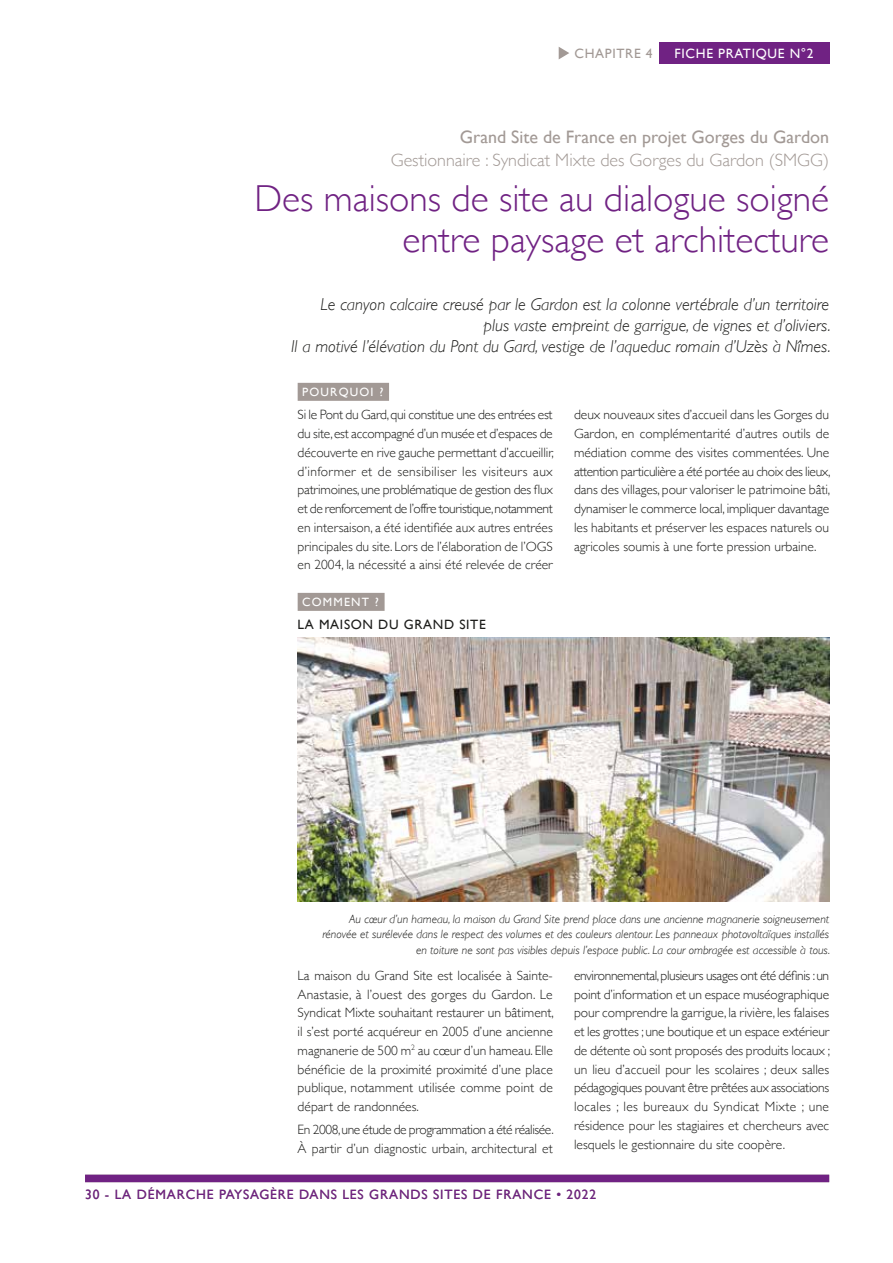
<style>
.page{position:relative;width:893px;height:1263px;background:#fff}
.page>*{position:absolute;margin:0;border:0;box-sizing:border-box;transform-origin:0 0}
.t1{font:300 37.5px/40.5px "Gill Sans";color:#702283;text-align:right}
.t2{font:300 18px "Gill Sans";color:#a29995}
.t3{font:18px "Gill Sans";color:#a29995}
.t4{font:italic 300 17.25px/21px "Gill Sans";color:#1d1d1b;text-align:right}
.t5{font:300 13.5px/18.8px "Gill Sans";color:#1d1d1b;text-align:justify}
.t6{font:13.5px "Gill Sans";letter-spacing:.065em;color:#702283}
.t7{font:13.5px "Gill Sans";letter-spacing:.05em;color:#1d1d1b}
.t8{font:13.5px "Gill Sans";letter-spacing:.05em;color:#fff}
.t9{font:13.5px "Gill Sans";letter-spacing:.05em;color:#a29995}
.t10{font:italic 300 12px/15.8px "Gill Sans";color:#1d1d1b;text-align:right}
.t11{font:12px "Gill Sans";letter-spacing:.1em;color:#fff}
</style>
<div class="page">
<div style="left:298px;top:383px;width:91px;height:18px;background:#a29995"></div>
<div style="left:298px;top:593px;width:87px;height:18px;background:#a29995"></div>
<svg style="left:559px;top:47px;width:10px;height:12px"></svg>
<div style="left:659px;top:43px;width:170px;height:21px;background:#702283"></div>
<div style="left:85px;top:1175px;width:744px;height:7px;background:#702283"></div>
<img style="left:298px;top:638px;width:531px;height:263px">
<p class="t9" style="left:574px;top:45px;width:80px">CHAPITRE 4</p>
<p class="t8" style="left:675px;top:45px;width:141px">FICHE PRATIQUE N°2</p>
<h2 class="t3" style="left:460px;top:127px;width:371px">Grand Site de France en projet Gorges du Gardon</h2>
<h2 class="t2" style="left:391px;top:146px;width:440px">Gestionnaire : Syndicat Mixte des Gorges du Gardon (SMGG)</h2>
<h1 class="t1" style="left:254px;top:177px;width:576px">Des maisons de site au dialogue soigné entre paysage et architecture</h1>
<p class="t4" style="left:291px;top:293px;width:541px">Le canyon calcaire creusé par le Gardon est la colonne vertébrale d’un territoire<br>plus vaste empreint de garrigue, de vignes et d’oliviers.<br>Il a motivé l’élévation du Pont du Gard, vestige de l’aqueduc romain d’Uzès à Nîmes.</p>
<p class="t11" style="left:302px;top:385px;width:83px">POURQUOI ?</p>
<p class="t5" style="left:298px;top:405px;width:258px">Si le Pont du Gard, qui constitue une des entrées est du site, est accompagné d’un musée et d’espaces de découverte en rive gauche permettant d’accueillir, d’informer et de sensibiliser les visiteurs aux patrimoines, une problématique de gestion des flux et de renforcement de l’offre touristique, notamment en intersaison, a été identifiée aux autres entrées principales du site. Lors de l’élaboration de l’OGS en 2004, la nécessité a ainsi été relevée de créer</p>
<p class="t5" style="left:574px;top:405px;width:258px">deux nouveaux sites d’accueil dans les Gorges du Gardon, en complémentarité d’autres outils de médiation comme des visites commentées. Une attention particulière a été portée au choix des lieux, dans des villages, pour valoriser le patrimoine bâti, dynamiser le commerce local, impliquer davantage les habitants et préserver les espaces naturels ou agricoles soumis à une forte pression urbaine.</p>
<p class="t11" style="left:302px;top:595px;width:78px">COMMENT ?</p>
<p class="t7" style="left:298px;top:617px;width:190px">LA MAISON DU GRAND SITE</p>
<p class="t10" style="left:322px;top:911px;width:509px">Au cœur d’un hameau, la maison du Grand Site prend place dans une ancienne magnanerie soigneusement rénovée et surélevée dans le respect des volumes et des couleurs alentour. Les panneaux photovoltaïques installés en toiture ne sont pas visibles depuis l’espace public. La cour ombragée est accessible à tous.</p>
<p class="t5" style="left:298px;top:965px;width:258px">La maison du Grand Site est localisée à Sainte-Anastasie, à l’ouest des gorges du Gardon. Le Syndicat Mixte souhaitant restaurer un bâtiment, il s’est porté acquéreur en 2005 d’une ancienne magnanerie de 500 m<sup>2</sup> au cœur d’un hameau. Elle bénéficie de la proximité proximité d’une place publique, notamment utilisée comme point de départ de randonnées.</p>
<p class="t5" style="left:298px;top:1120px;width:258px">En 2008, une étude de programmation a été réalisée.<br>À partir d’un diagnostic urbain, architectural et</p>
<p class="t5" style="left:574px;top:965px;width:258px">environnemental, plusieurs usages ont été définis :un point d’information et un espace muséographique pour comprendre la garrigue, la rivière, les falaises et les grottes ; une boutique et un espace extérieur de détente où sont proposés des produits locaux ; un lieu d’accueil pour les scolaires ; deux salles pédagogiques pouvant être prêtées aux associations locales ; les bureaux du Syndicat Mixte ; une résidence pour les stagiaires et chercheurs avec lesquels le gestionnaire du site coopère.</p>
<p class="t6" style="left:85px;top:1187px;width:513px">30 - LA DÉMARCHE PAYSAGÈRE DANS LES GRANDS SITES DE FRANCE • 2022</p>
</div>
